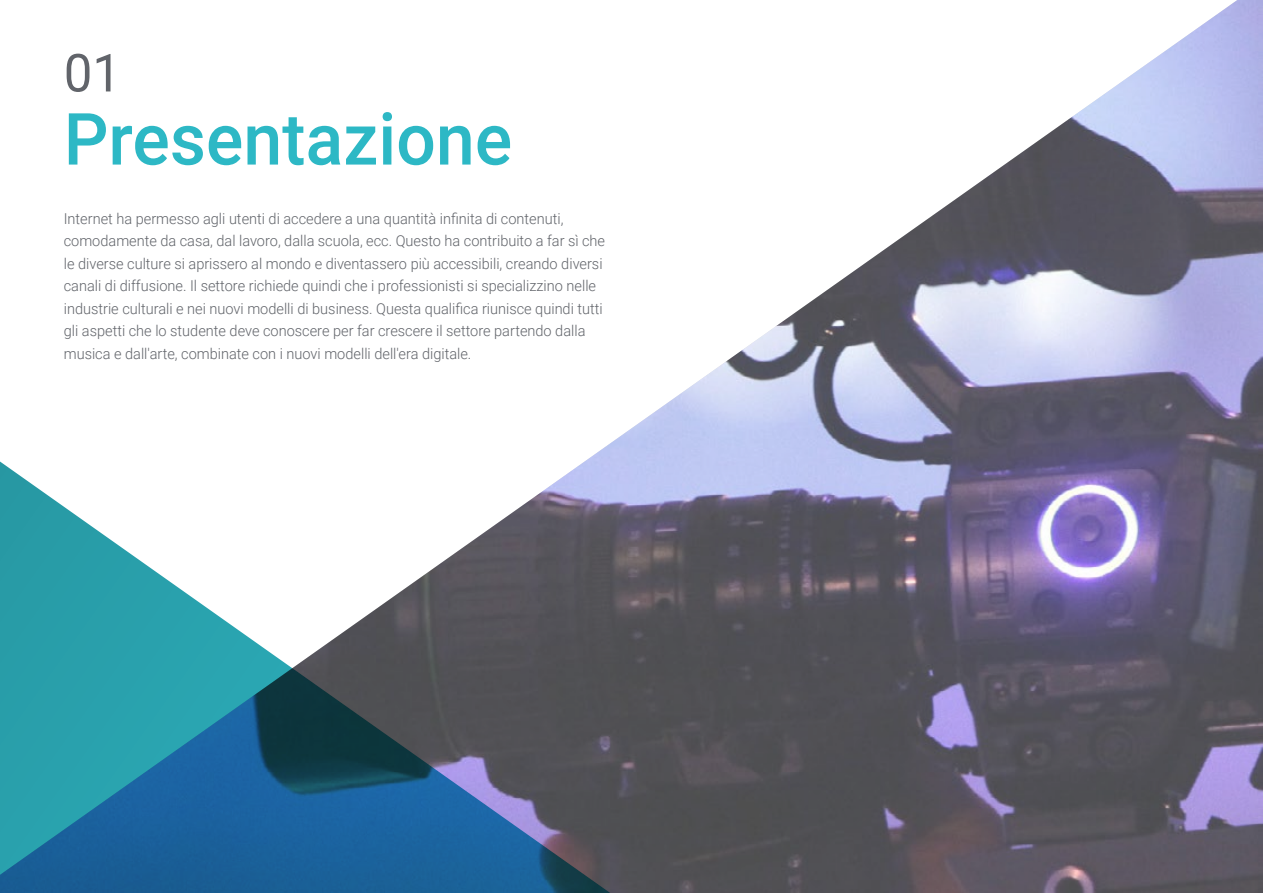
<style>
.page{position:relative;width:1263px;height:893px;background:#fff}
.page>*{position:absolute;margin:0;border:0;box-sizing:border-box;transform-origin:0 0}
.t1{font:500 72px "Roboto";color:#2db8c5}
.t2{font:52.5px "Roboto";color:#61646a}
.t3{font:300 15px/22.5px "Roboto";color:#61646a}
</style>
<div class="page">
<img style="left:607px;top:0;width:656px;height:893px">
<svg style="left:0;top:446px;width:640px;height:447px"></svg>
<h2 class="t2" style="left:64px;top:36px;width:59px">01</h2>
<h1 class="t1" style="left:64px;top:89px;width:450px">Presentazione</h1>
<p class="t3" style="left:64px;top:207px;width:543px">Internet ha permesso agli utenti di accedere a una quantità infinita di contenuti, comodamente da casa, dal lavoro, dalla scuola, ecc. Questo ha contribuito a far sì che le diverse culture si aprissero al mondo e diventassero più accessibili, creando diversi canali di diffusione. Il settore richiede quindi che i professionisti si specializzino nelle industrie culturali e nei nuovi modelli di business. Questa qualifica riunisce quindi tutti gli aspetti che lo studente deve conoscere per far crescere il settore partendo dalla musica e dall'arte, combinate con i nuovi modelli dell'era digitale.</p>
</div>
